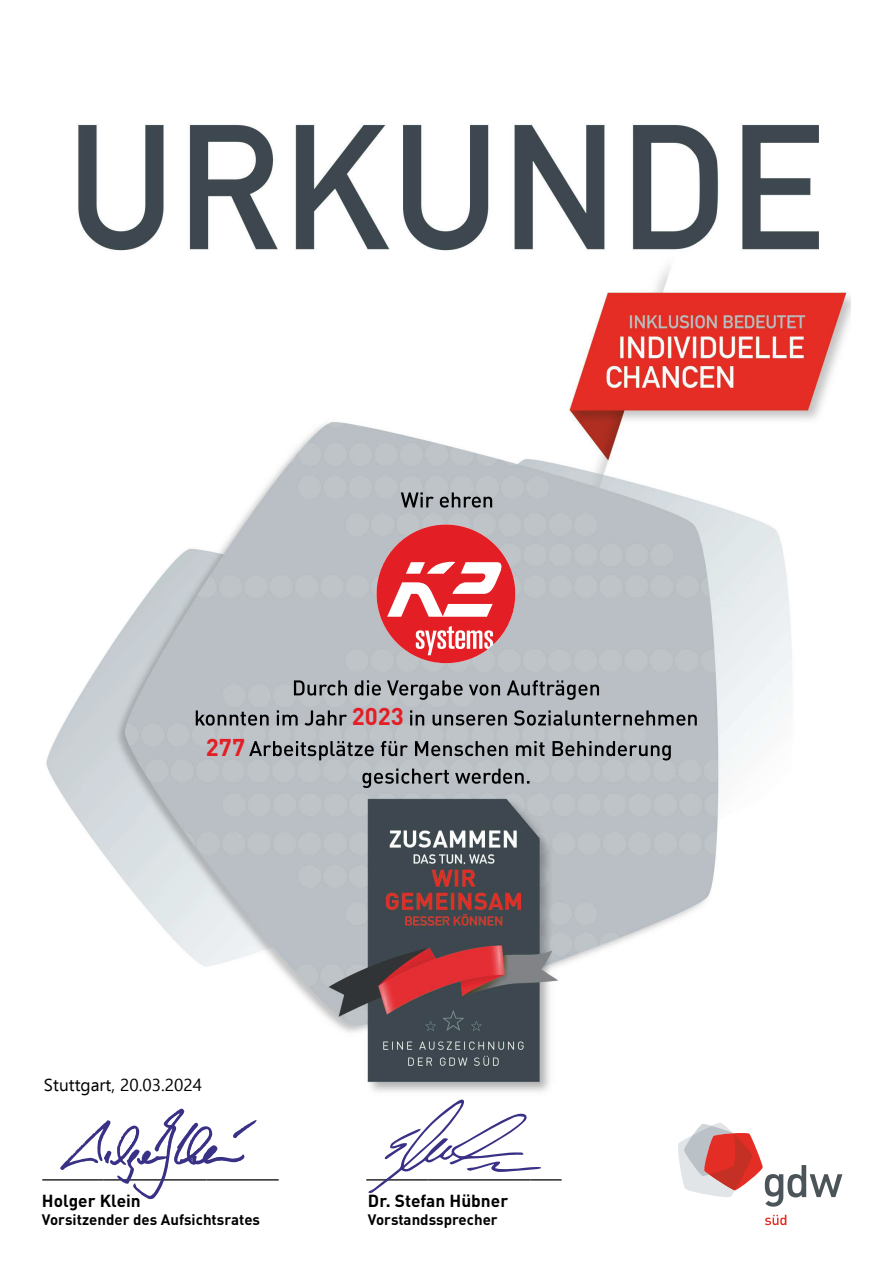
<style>
.page{position:relative;width:893px;height:1263px;background:#fff}
.page>*{position:absolute;margin:0;border:0;box-sizing:border-box;transform-origin:0 0}
.t1{font:700 24px "DINOT";color:#e31e24}
.t2{font:700 17.25px "DINOT";color:#000}
.t3{font:17.25px "Ebrima";color:#000}
.t4{font:700 15px "DINOT";color:#000}
</style>
<div class="page">
<img style="left:46px;top:124px;width:804px;height:968px">
<svg style="left:401px;top:492px;width:91px;height:16px"></svg>
<svg style="left:294px;top:680px;width:305px;height:20px"></svg>
<svg style="left:196px;top:710px;width:501px;height:16px"></svg>
<svg style="left:362px;top:768px;width:168px;height:20px"></svg>
<svg style="left:42px;top:1109px;width:237px;height:90px"></svg>
<svg style="left:765px;top:1215px;width:21px;height:10px"></svg>
<svg style="left:678px;top:1122px;width:164px;height:85px"></svg>
<svg style="left:366px;top:1099px;width:196px;height:94px"></svg>
<svg style="left:249px;top:741px;width:422px;height:19px"></svg>
<svg style="left:377px;top:525px;width:138px;height:138px"></svg>
<h1 class="t1" style="left:206px;top:732px;width:41px">277</h1>
<h1 class="t1" style="left:352px;top:701px;width:54px">2023</h1>
<p class="t3" style="left:44px;top:1072px;width:160px">Stuttgart, 20.03.2024</p>
<p class="t2" style="left:42px;top:1189px;width:100px">Holger Klein</p>
<p class="t4" style="left:42px;top:1209px;width:220px">Vorsitzender des Aufsichtsrates</p>
<p class="t2" style="left:368px;top:1189px;width:142px">Dr. Stefan Hübner</p>
<p class="t4" style="left:368px;top:1209px;width:131px">Vorstandssprecher</p>
</div>
